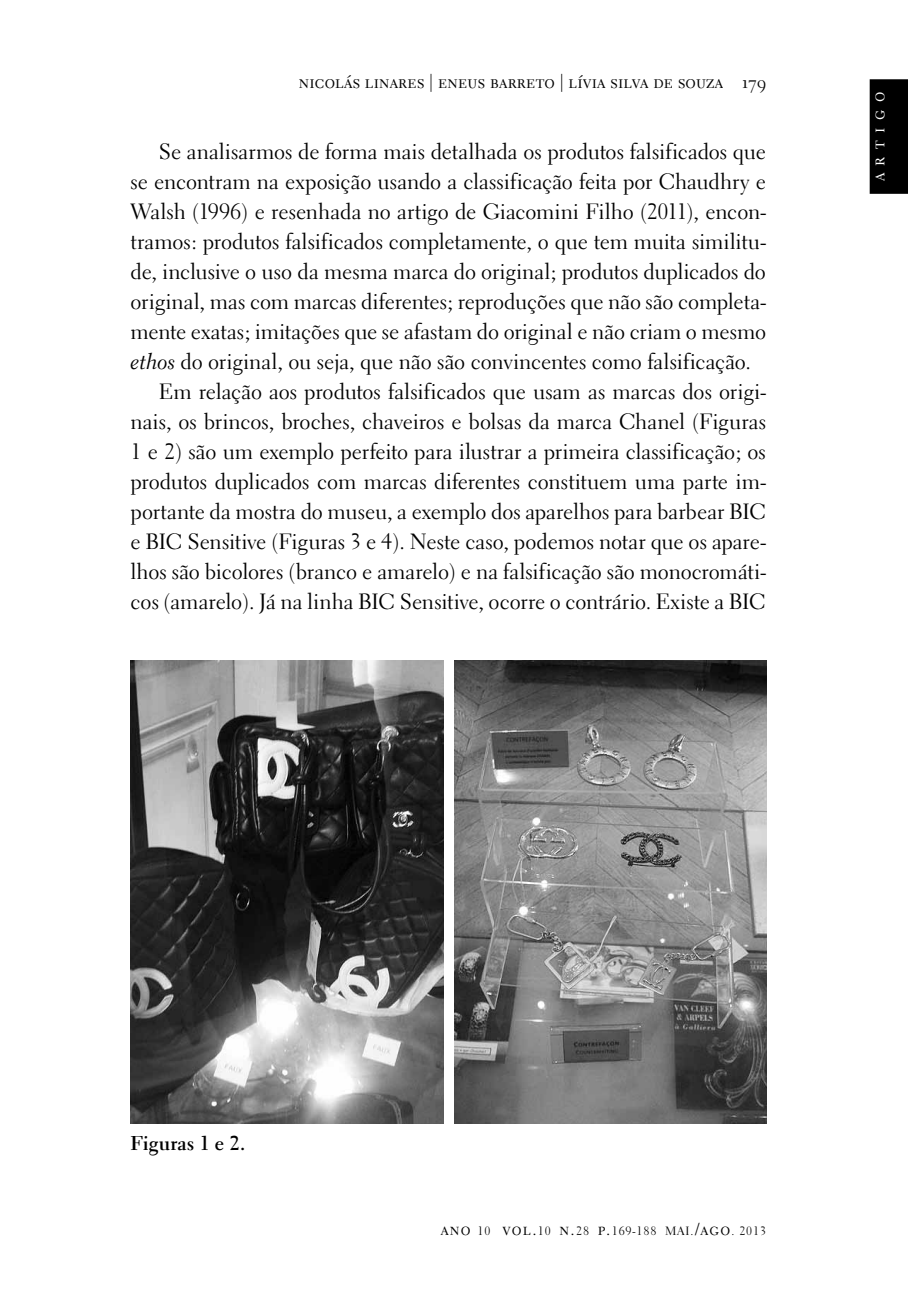
<style>
.page{position:relative;width:908px;height:1304px;background:#fff}
.page>*{position:absolute;margin:0;border:0;box-sizing:border-box;transform-origin:0 0}
.t1{font:22px "Electra LH";letter-spacing:-.005em;color:#000}
.t2{font:700 20px "Electra LH";letter-spacing:.01em;color:#000}
.t3{font:18px "Electra LH Regular SC";letter-spacing:.01em;color:#000}
.t4{font:18px "Electra LH Regular SC";color:#fff}
.t5{font:12px "Electra LH";letter-spacing:.075em;color:#000}
.s1{font-family:"Electra LH Cursive"}
.s2{font-family:"Electra LH Regular SC";font-size:17px}
</style>
<div class="page">
<div style="left:869px;top:79px;width:38px;height:115px;background:#000"></div>
<img style="left:130px;top:661px;width:313px;height:462px">
<img style="left:455px;top:661px;width:310px;height:462px">
<p class="t3" style="left:299px;top:71px;width:468px">nicolás linares | eneus barreto | lívia silva de souza 179</p>
<p class="t1" style="left:159px;top:138px;width:608px">Se analisarmos de forma mais detalhada os produtos falsificados que</p>
<p class="t1" style="left:130px;top:168px;width:636px">se encontram na exposição usando a classificação feita por Chaudhry e</p>
<p class="t1" style="left:130px;top:198px;width:636px">Walsh (1996) e resenhada no artigo de Giacomini Filho (2011), encon-</p>
<p class="t1" style="left:130px;top:228px;width:636px">tramos: produtos falsificados completamente, o que tem muita similitu-</p>
<p class="t1" style="left:130px;top:258px;width:636px">de, inclusive o uso da mesma marca do original; produtos duplicados do</p>
<p class="t1" style="left:130px;top:288px;width:636px">original, mas com marcas diferentes; reproduções que não são completa-</p>
<p class="t1" style="left:130px;top:318px;width:636px">mente exatas; imitações que se afastam do original e não criam o mesmo</p>
<p class="t1" style="left:130px;top:348px;width:621px"><span class="s1">ethos</span> do original, ou seja, que não são convincentes como falsificação.</p>
<p class="t1" style="left:159px;top:378px;width:608px">Em relação aos produtos falsificados que usam as marcas dos origi-</p>
<p class="t1" style="left:130px;top:408px;width:636px">nais, os brincos, broches, chaveiros e bolsas da marca Chanel (Figuras</p>
<p class="t1" style="left:130px;top:438px;width:636px">1 e 2) são um exemplo perfeito para ilustrar a primeira classificação; os</p>
<p class="t1" style="left:130px;top:468px;width:636px">produtos duplicados com marcas diferentes constituem uma parte im-</p>
<p class="t1" style="left:130px;top:498px;width:637px">portante da mostra do museu, a exemplo dos aparelhos para barbear BIC</p>
<p class="t1" style="left:130px;top:528px;width:636px">e BIC Sensitive (Figuras 3 e 4). Neste caso, podemos notar que os apare-</p>
<p class="t1" style="left:130px;top:558px;width:636px">lhos são bicolores (branco e amarelo) e na falsificação são monocromáti-</p>
<p class="t1" style="left:130px;top:588px;width:636px">cos (amarelo). Já na linha BIC Sensitive, ocorre o contrário. Existe a BIC</p>
<p class="t4" style="left:867px;top:181px;width:91px;rotate:-90deg">a r t i g o</p>
<p class="t2" style="left:130px;top:1131px;width:116px">Figuras 1 e 2.</p>
<p class="t5" style="left:440px;top:1223px;width:327px"><span class="s2">ano</span> 10 <span class="s2">vol.</span>10 <span class="s2">n.</span>28 <span class="s2">p.</span>169-188 MAI.<span class="s2">/ago</span>. 2013</p>
</div>
